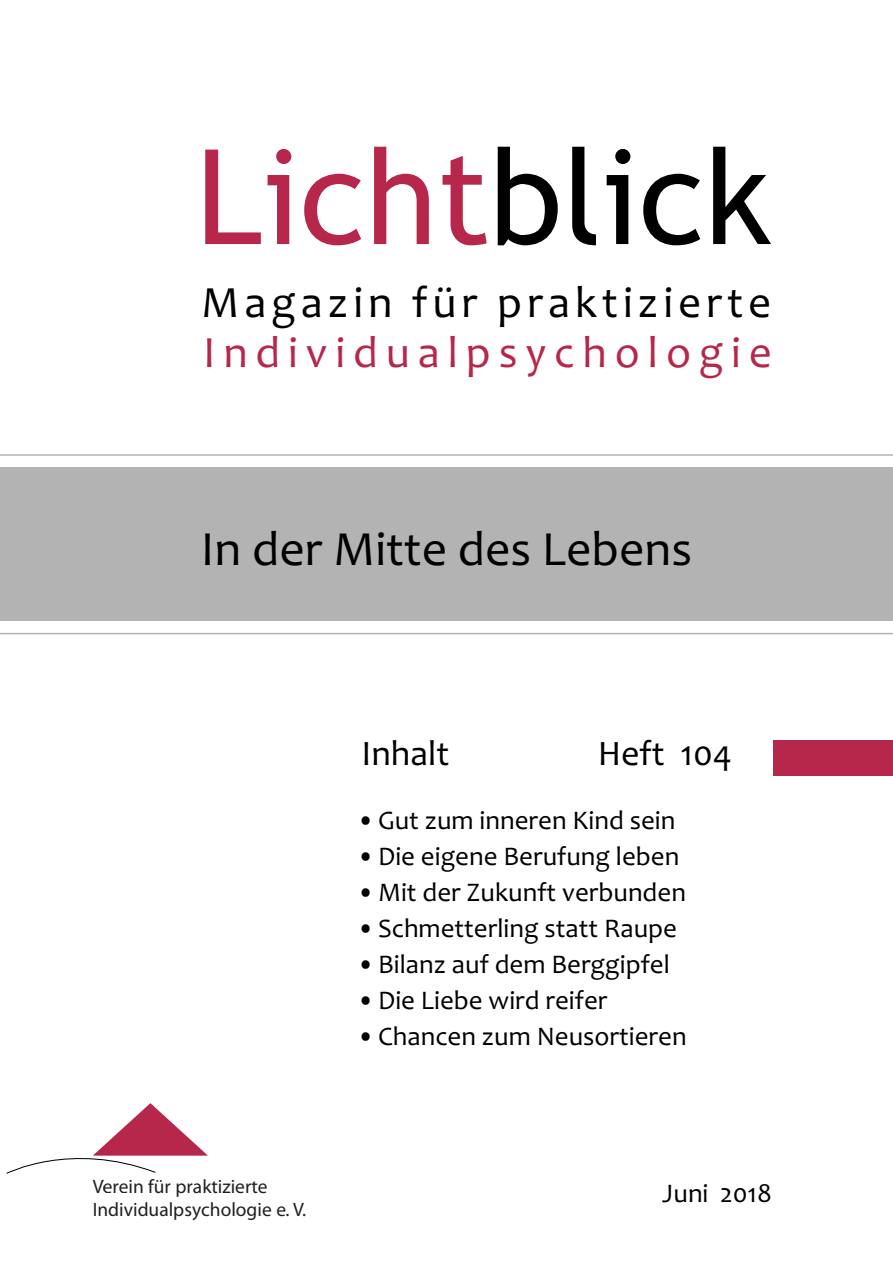
<style>
.page{position:relative;width:893px;height:1263px;background:#fff}
.page>*{position:absolute;margin:0;border:0;box-sizing:border-box;transform-origin:0 0}
.t1{font:132px "Trebuchet MS";color:#b6274b}
.t2{font:49.5px "Candara";color:#000}
.t3{font:45px "Candara";letter-spacing:.11em;color:#000}
.t4{font:45px "Candara";letter-spacing:.175em;color:#b6274b}
.t5{font:36px "Candara";color:#000}
.t6{font:27px "Candara";color:#000}
.t7{font:700 condensed 19.5px/23.2px "Frutiger";color:#231f20}
.s1{color:#000}
</style>
<div class="page">
<div style="left:0;top:468px;width:893px;height:153px;background:#b3b3b3"></div>
<hr style="left:0;top:454px;width:893px;height:2px;background:#b3b3b3">
<hr style="left:0;top:633px;width:893px;height:1px;background:#b3b3b3">
<div style="left:773px;top:740px;width:120px;height:35px;background:#b6274b"></div>
<svg style="left:6px;top:1103px;width:202px;height:71px"></svg>
<p class="t1" style="left:196px;top:147px;width:577px">Licht<span class="s1">blick</span></p>
<p class="t3" style="left:201px;top:286px;width:572px">Magazin für praktizierte</p>
<p class="t4" style="left:203px;top:336px;width:570px">Individualpsychologie</p>
<p class="t2" style="left:201px;top:531px;width:493px">In der Mitte des Lebens</p>
<p class="t7" style="left:93px;top:1176px;width:215px">Verein für praktizierte<br>Individualpsychologie e. V.</p>
<p class="t5" style="left:361px;top:740px;width:89px">Inhalt</p>
<p class="t5" style="left:598px;top:740px;width:136px">Heft 104</p>
<p class="t6" style="left:357px;top:810px;width:320px">•Gut zum inneren Kind sein</p>
<p class="t6" style="left:357px;top:846px;width:324px">•Die eigene Berufung leben</p>
<p class="t6" style="left:357px;top:882px;width:331px">•Mit der Zukunft verbunden</p>
<p class="t6" style="left:357px;top:918px;width:322px">•Schmetterling statt Raupe</p>
<p class="t6" style="left:357px;top:954px;width:315px">•Bilanz auf dem Berggipfel</p>
<p class="t6" style="left:357px;top:990px;width:252px">•Die Liebe wird reifer</p>
<p class="t6" style="left:357px;top:1026px;width:331px">•Chancen zum Neusortieren</p>
<p class="t6" style="left:662px;top:1183px;width:111px">Juni 2018</p>
</div>
